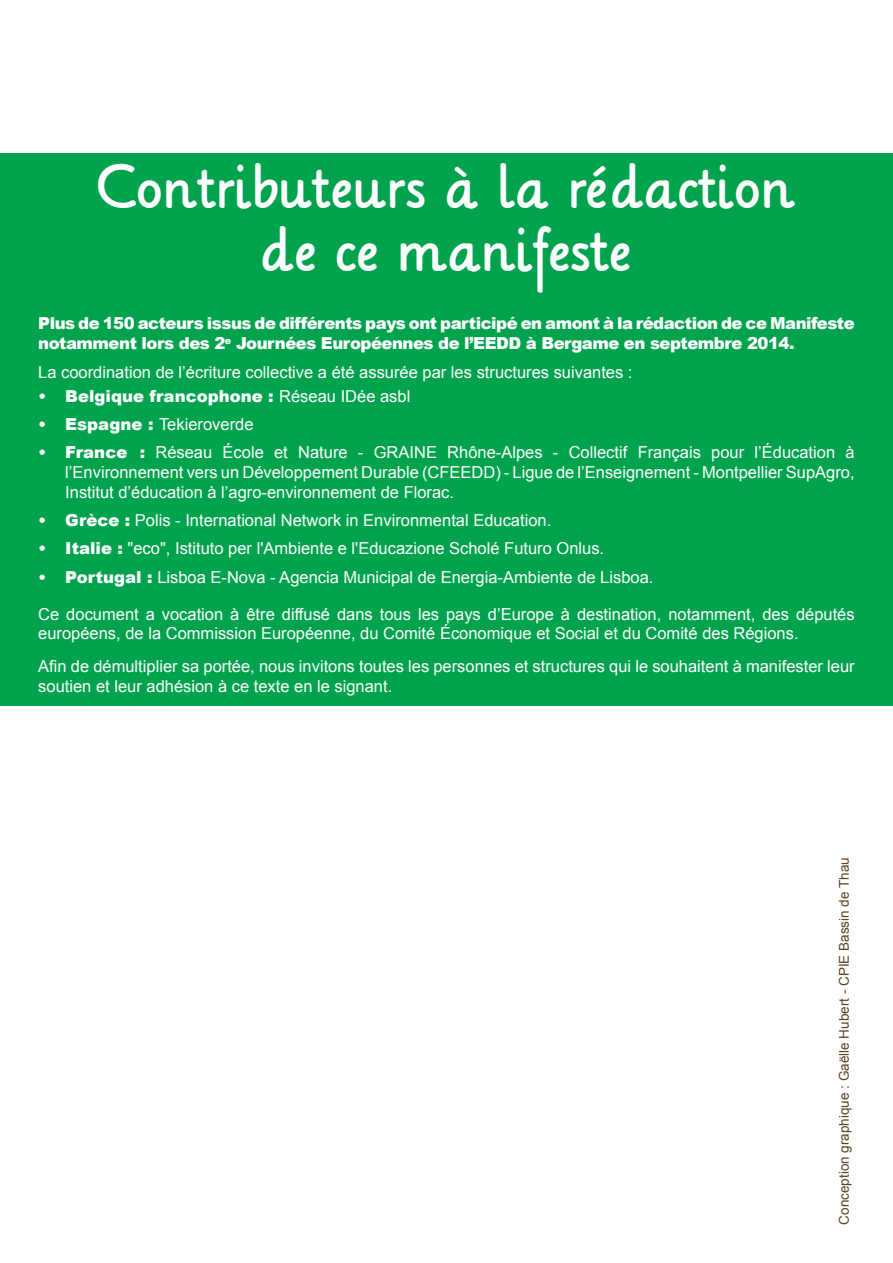
<style>
.page{position:relative;width:893px;height:1263px;background:#fff}
.page>*{position:absolute;margin:0;border:0;box-sizing:border-box;transform-origin:0 0}
.t1{font:48px "Lilly";color:#fff}
.t2{font:16.5px/19.8px "Arial";color:#fff}
.t3{font:900 16.5px/19.8px "Arial";letter-spacing:-.03em;color:#fff}
.t4{font:900 16.5px "Arial";color:#fff}
.t5{font:13.5px "Arial";color:#5c421f}
.s1{font-weight:400}
.s2{font-weight:900}
</style>
<div class="page">
<div style="left:0;top:153px;width:893px;height:553px;background:#00a34d"></div>
<p class="t1" style="left:97px;top:148px;width:701px">Contributeurs à la rédaction</p>
<p class="t1" style="left:262px;top:211px;width:371px">de ce manifeste</p>
<p class="t3" style="left:38px;top:313px;width:818px">Plus de 150 acteurs issus de différents pays ont participé en amont à la rédaction de ce Manifeste notamment lors des 2<sup>e</sup> Journées Européennes de l’EEDD à Bergame en septembre 2014.</p>
<p class="t2" style="left:38px;top:362px;width:596px">La coordination de l’écriture collective a été assurée par les structures suivantes :</p>
<p class="t4" style="left:38px;top:384px;width:374px">• Belgique francophone : <span class="s1">Réseau IDée asbl</span></p>
<p class="t2" style="left:38px;top:414px;width:217px"><span class="s2">• Espagne :</span> Tekieroverde</p>
<p class="t2" style="left:65px;top:443px;width:791px;text-align:justify;text-indent:-27px"><span class="s2">• France :</span> Réseau École et Nature - GRAINE Rhône-Alpes - Collectif Français pour l’Éducation à l’Environnement vers un Développement Durable (CFEEDD) - Ligue de l’Enseignement - Montpellier SupAgro, Institut d’éducation à l’agro-environnement de Florac.</p>
<p class="t2" style="left:38px;top:511px;width:514px"><span class="s2">• Grèce :</span> Polis - International Network in Environmental Education.</p>
<p class="t2" style="left:38px;top:539px;width:567px"><span class="s2">• Italie :</span> "eco", Istituto per l'Ambiente e l'Educazione Scholé Futuro Onlus.</p>
<p class="t2" style="left:38px;top:567px;width:617px"><span class="s2">• Portugal :</span> Lisboa E-Nova - Agencia Municipal de Energia-Ambiente de Lisboa.</p>
<p class="t2" style="left:38px;top:604px;width:818px">Ce document a vocation à être diffusé dans tous les pays d’Europe à destination, notamment, des députés européens, de la Commission Européenne, du Comité Économique et Social et du Comité des Régions.</p>
<p class="t2" style="left:38px;top:656px;width:818px">Afin de démultiplier sa portée, nous invitons toutes les personnes et structures qui le souhaitent à manifester leur soutien et leur adhésion à ce texte en le signant.</p>
<p class="t5" style="left:835px;top:1225px;width:369px;rotate:-90deg">Conception graphique : Gaëlle Hubert - CPIE Bassin de Thau</p>
</div>
